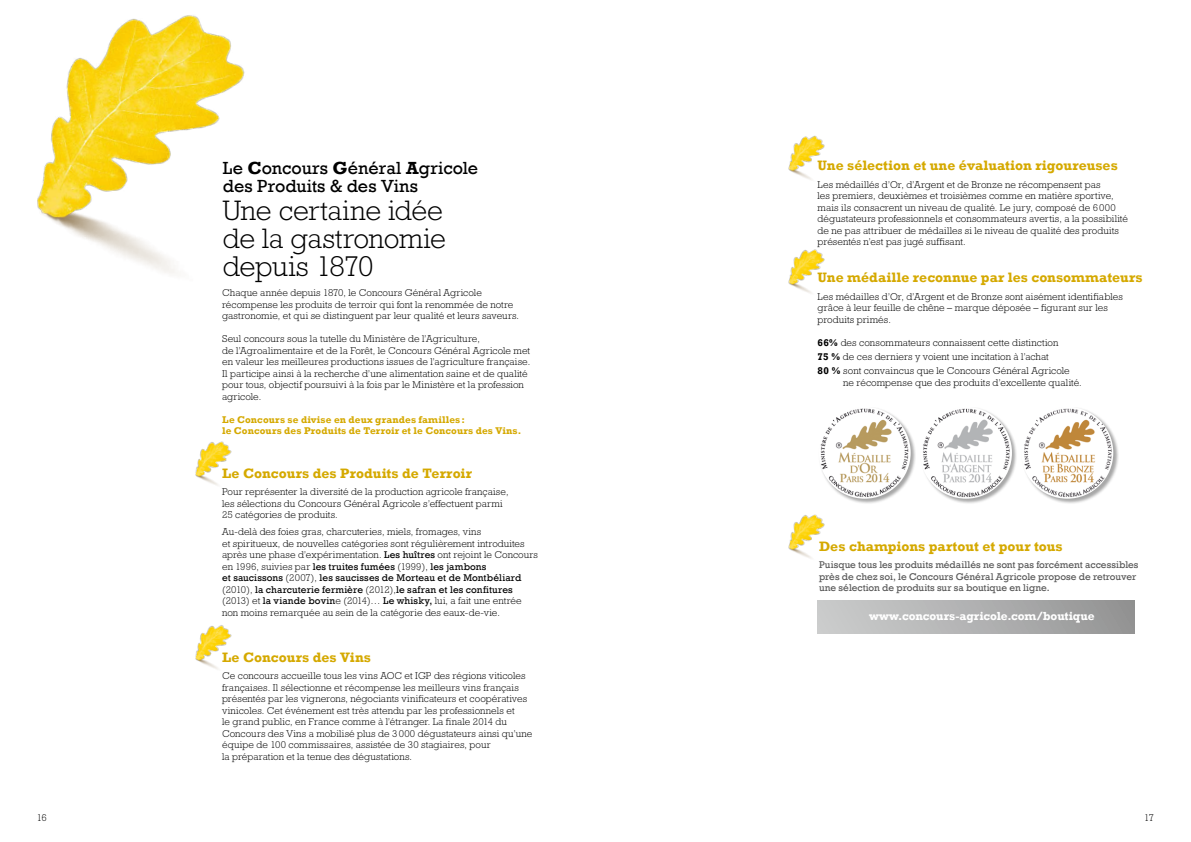
<style>
.page{position:relative;width:1191px;height:842px;background:#fff}
.page>*{position:absolute;margin:0;border:0;box-sizing:border-box;transform-origin:0 0}
.t1{font:300 29px "Rockwell";letter-spacing:-.015em;color:#000}
.t2{font:300 28.5px/28px "Rockwell";letter-spacing:-.01em;color:#000}
.t3{font:18px/18px "Rockwell";color:#000}
.t4{font:700 14px "Rockwell";color:#d5a900}
.t5{font:700 12px "Rockwell";letter-spacing:-.01em;color:#fff}
.t6{font:300 10px/11.5px "Rockwell";letter-spacing:.005em;color:#000}
.t7{font:10px/11.5px "Rockwell";color:#565656}
.t8{font:700 10px/11.5px "Rockwell";letter-spacing:.01em;color:#d5a900}
.s1{font-weight:700}
.s2{font-weight:400}
</style>
<div class="page">
<div style="left:817px;top:600px;width:317px;height:33px;background:linear-gradient(to right,#cccdce,#939494)"></div>
<div style="left:818px;top:406px;width:98px;height:98px;background:#000;opacity:.35"></div>
<img style="left:819px;top:407px;width:91px;height:92px;border-radius:46px">
<div style="left:919px;top:406px;width:98px;height:98px;background:#000;opacity:.35"></div>
<img style="left:920px;top:407px;width:92px;height:92px;border-radius:46px">
<div style="left:1021px;top:406px;width:98px;height:98px;background:#000;opacity:.35"></div>
<img style="left:1021px;top:407px;width:92px;height:92px;border-radius:46px">
<img style="left:37px;top:15px;width:208px;height:259px">
<img style="left:195px;top:441px;width:37px;height:45px">
<img style="left:195px;top:625px;width:37px;height:45px">
<img style="left:788px;top:135px;width:37px;height:45px">
<img style="left:788px;top:249px;width:37px;height:45px">
<img style="left:788px;top:514px;width:37px;height:45px">
<h3 class="t3" style="left:223px;top:159px;width:257px">Le <span class="s1">C</span>oncours <span class="s1">G</span>énéral <span class="s1">A</span>gricole des Produits &amp; des Vins</h3>
<h2 class="t2" style="left:223px;top:196px;width:225px">Une certaine idée de la gastronomie</h2>
<h1 class="t1" style="left:223px;top:250px;width:152px">depuis 1870</h1>
<p class="t6" style="left:222px;top:287px;width:298px">Chaque année depuis 1870, le Concours Général Agricole récompense les produits de terroir qui font la renommée de notre gastronomie, et qui se distinguent par leur qualité et leurs saveurs.</p>
<p class="t6" style="left:222px;top:333px;width:310px">Seul concours sous la tutelle du Ministère de l’Agriculture,<br>de l’Agroalimentaire et de la Forêt, le Concours Général Agricole met en valeur les meilleures productions issues de l’agriculture française.<br>Il participe ainsi à la recherche d’une alimentation saine et de qualité pour tous, objectif poursuivi à la fois par le Ministère et la profession agricole.</p>
<p class="t8" style="left:222px;top:414px;width:301px">Le Concours se divise en deux grandes familles:<br>le Concours des Produits de Terroir et le Concours des Vins.</p>
<h3 class="t4" style="left:222px;top:465px;width:251px">Le Concours des Produits de Terroir</h3>
<p class="t6" style="left:222px;top:486px;width:288px">Pour représenter la diversité de la production agricole française, les sélections du Concours Général Agricole s’effectuent parmi<br>25 catégories de produits.</p>
<p class="t6" style="left:222px;top:526px;width:317px">Au-delà des foies gras, charcuteries, miels, fromages, vins<br>et spiritueux, de nouvelles catégories sont régulièrement introduites après une phase d’expérimentation. <span class="s2">Les huîtres</span> ont rejoint le Concours en 1996, suivies par <span class="s2">les truites fumées</span> (1999), <span class="s2">les jambons<br>et saucissons</span> (2007), <span class="s2">les saucisses de Morteau et de Montbéliard </span>(2010), <span class="s2">la charcuterie fermière</span> (2012),<span class="s2">le safran et les confitures </span>(2013) et <span class="s2">la viande bovin</span>e (2014)… <span class="s2">Le whisky,</span> lui, a fait une entrée non moins remarquée au sein de la catégorie des eaux-de-vie.</p>
<h3 class="t4" style="left:222px;top:649px;width:150px">Le Concours des Vins</h3>
<p class="t6" style="left:222px;top:670px;width:312px">Ce concours accueille tous les vins AOC et IGP des régions viticoles françaises. Il sélectionne et récompense les meilleurs vins français présentés par les vignerons, négociants vinificateurs et coopératives vinicoles. Cet événement est très attendu par les professionnels et<br>le grand public, en France comme à l’étranger. La finale 2014 du Concours des Vins a mobilisé plus de 3000 dégustateurs ainsi qu’une équipe de 100 commissaires, assistée de 30 stagiaires, pour<br>la préparation et la tenue des dégustations.</p>
<h3 class="t4" style="left:817px;top:157px;width:302px">Une sélection et une évaluation rigoureuses</h3>
<p class="t6" style="left:817px;top:178px;width:312px">Les médaillés d’Or, d’Argent et de Bronze ne récompensent pas<br>les premiers, deuxièmes et troisièmes comme en matière sportive, mais ils consacrent un niveau de qualité. Le jury, composé de 6000 dégustateurs professionnels et consommateurs avertis, a la possibilité de ne pas attribuer de médailles si le niveau de qualité des produits présentés n’est pas jugé suffisant.</p>
<h3 class="t4" style="left:817px;top:269px;width:326px">Une médaille reconnue par les consommateurs</h3>
<p class="t6" style="left:817px;top:290px;width:307px">Les médailles d’Or, d’Argent et de Bronze sont aisément identifiables grâce à leur feuille de chêne – marque déposée – figurant sur les produits primés.</p>
<p class="t6" style="left:817px;top:335px;width:254px;line-height:14.3px"><span class="s1">66%</span> des consommateurs connaissent cette distinction<br><span class="s1">75 %</span> de ces derniers y voient une incitation à l’achat<br><span class="s1">80 %</span> sont convaincus que le Concours Général Agricole</p>
<p class="t6" style="left:843px;top:377px;width:240px">ne récompense que des produits d’excellente qualité.</p>
<h3 class="t4" style="left:819px;top:538px;width:245px">Des champions partout et pour tous</h3>
<p class="t7" style="left:819px;top:559px;width:321px">Puisque tous les produits médaillés ne sont pas forcément accessibles près de chez soi, le Concours Général Agricole propose de retrouver une sélection de produits sur sa boutique en ligne.</p>
<p class="t5" style="left:869px;top:608px;width:227px">www.concours-agricole.com/boutique</p>
<p class="t6" style="left:37px;top:811px;width:11px">16</p>
<p class="t6" style="left:1144px;top:811px;width:11px">17</p>
</div>
